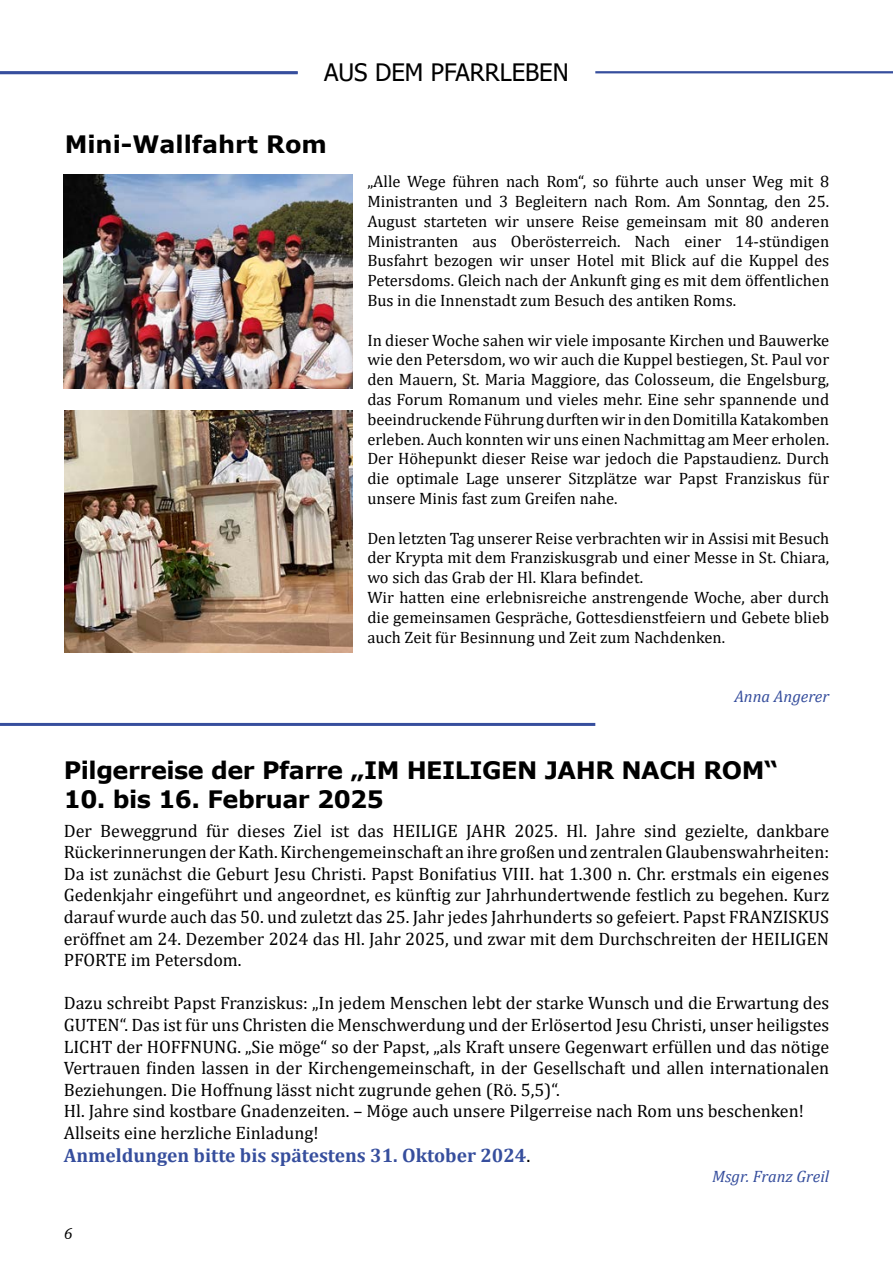
<style>
.page{position:relative;width:893px;height:1263px;background:#fff}
.page>*{position:absolute;margin:0;border:0;box-sizing:border-box;transform-origin:0 0}
.Fließtext_neu{font:700 24px "Verdana";letter-spacing:-.02em;color:#000}
.Fließtext_neu-2{font:700 24px "Verdana";color:#000}
.t1{font:24px "Tahoma";color:#000}
.Fließtext_neu-3{font:700 19.5px "Cambria";color:#364e9d}
.Fließtext_neu-4{font:18px/21.6px "Cambria";color:#000;text-align:justify}
.Fließtext_neu-5{font:16.5px/19.8px "Cambria";color:#000;text-align:justify}
.Fließtext_neu-6{font:italic 16.5px "Cambria";color:#364e9d}
.t2{font:italic 16.5px "Cambria";color:#000}
.s1{font-weight:400;color:#000}
</style>
<div class="page">
<hr style="left:0;top:71px;width:298px;height:3px;background:#364e9d">
<hr style="left:595px;top:71px;width:298px;height:2px;background:#364e9d">
<hr style="left:0;top:723px;width:595px;height:3px;background:#364e9d">
<img style="left:65px;top:411px;width:288px;height:242px">
<img style="left:64px;top:174px;width:289px;height:214px">
<p class="t1" style="left:324px;top:57px;width:246px">AUS DEM PFARRLEBEN</p>
<p class="Fließtext_neu-2" style="left:65px;top:128px;width:264px">Mini-Wallfahrt Rom</p>
<p class="Fließtext_neu-5" style="left:367px;top:172px;width:463px">„Alle Wege führen nach Rom“, so führte auch unser Weg mit 8<br>Ministranten und 3 Begleitern nach Rom. Am Sonntag, den 25.<br>August starteten wir unsere Reise gemeinsam mit 80 anderen Ministranten aus Oberösterreich. Nach einer 14-stündigen Busfahrt bezogen wir unser Hotel mit Blick auf die Kuppel des Petersdoms. Gleich nach der Ankunft ging es mit dem öffentlichen Bus in die Innenstadt zum Besuch des antiken Roms.</p>
<p class="Fließtext_neu-5" style="left:367px;top:330px;width:463px">In dieser Woche sahen wir viele imposante Kirchen und Bauwerke wie den Petersdom, wo wir auch die Kuppel bestiegen, St. Paul vor den Mauern, St. Maria Maggiore, das Colosseum, die Engelsburg, das Forum Romanum und vieles mehr. Eine sehr spannende und beeindruckende Führung durften wir in den Domitilla Katakomben erleben. Auch konnten wir uns einen Nachmittag am Meer erholen.</p>
<p class="Fließtext_neu-5" style="left:367px;top:449px;width:463px">Der Höhepunkt dieser Reise war jedoch die Papstaudienz. Durch die optimale Lage unserer Sitzplätze war Papst Franziskus für unsere Minis fast zum Greifen nahe.</p>
<p class="Fließtext_neu-5" style="left:367px;top:528px;width:463px">Den letzten Tag unserer Reise verbrachten wir in Assisi mit Besuch der Krypta mit dem Franziskusgrab und einer Messe in St. Chiara, wo sich das Grab der Hl. Klara befindet.</p>
<p class="Fließtext_neu-5" style="left:367px;top:587px;width:463px">Wir hatten eine erlebnisreiche anstrengende Woche, aber durch die gemeinsamen Gespräche, Gottesdienstfeiern und Gebete blieb auch Zeit für Besinnung und Zeit zum Nachdenken.</p>
<p class="Fließtext_neu-6" style="left:734px;top:685px;width:96px">Anna Angerer</p>
<p class="Fließtext_neu" style="left:64px;top:753px;width:716px">Pilgerreise der Pfarre „IM HEILIGEN JAHR NACH ROM“</p>
<p class="Fließtext_neu" style="left:64px;top:782px;width:322px">10. bis 16. Februar 2025</p>
<p class="Fließtext_neu-4" style="left:64px;top:819px;width:767px">Der Beweggrund für dieses Ziel ist das HEILIGE JAHR 2025. Hl. Jahre sind gezielte, dankbare<br>Rückerinnerungen der Kath. Kirchengemeinschaft an ihre großen und zentralen Glaubenswahrheiten:</p>
<p class="Fließtext_neu-4" style="left:64px;top:863px;width:767px">Da ist zunächst die Geburt Jesu Christi. Papst Bonifatius VIII. hat 1.300 n. Chr. erstmals ein eigenes Gedenkjahr eingeführt und angeordnet, es künftig zur Jahrhundertwende festlich zu begehen. Kurz darauf wurde auch das 50. und zuletzt das 25. Jahr jedes Jahrhunderts so gefeiert. Papst FRANZISKUS eröffnet am 24. Dezember 2024 das Hl. Jahr 2025, und zwar mit dem Durchschreiten der HEILIGEN PFORTE im Petersdom.</p>
<p class="Fließtext_neu-4" style="left:64px;top:992px;width:767px">Dazu schreibt Papst Franziskus: „In jedem Menschen lebt der starke Wunsch und die Erwartung des GUTEN“. Das ist für uns Christen die Menschwerdung und der Erlösertod Jesu Christi, unser heiligstes LICHT der HOFFNUNG. „Sie möge“ so der Papst, „als Kraft unsere Gegenwart erfüllen und das nötige Vertrauen finden lassen in der Kirchengemeinschaft, in der Gesellschaft und allen internationalen Beziehungen. Die Hoffnung lässt nicht zugrunde gehen (Rö. 5,5)“.</p>
<p class="Fließtext_neu-4" style="left:64px;top:1100px;width:742px">Hl. Jahre sind kostbare Gnadenzeiten. – Möge auch unsere Pilgerreise nach Rom uns beschenken!</p>
<p class="Fließtext_neu-4" style="left:64px;top:1122px;width:256px">Allseits eine herzliche Einladung!</p>
<p class="Fließtext_neu-3" style="left:64px;top:1142px;width:468px">Anmeldungen bitte bis spätestens 31. Oktober 2024<span class="s1">.</span></p>
<p class="Fließtext_neu-6" style="left:712px;top:1165px;width:119px">Msgr. Franz Greil</p>
<p class="t2" style="left:64px;top:1221px;width:10px">6</p>
</div>
